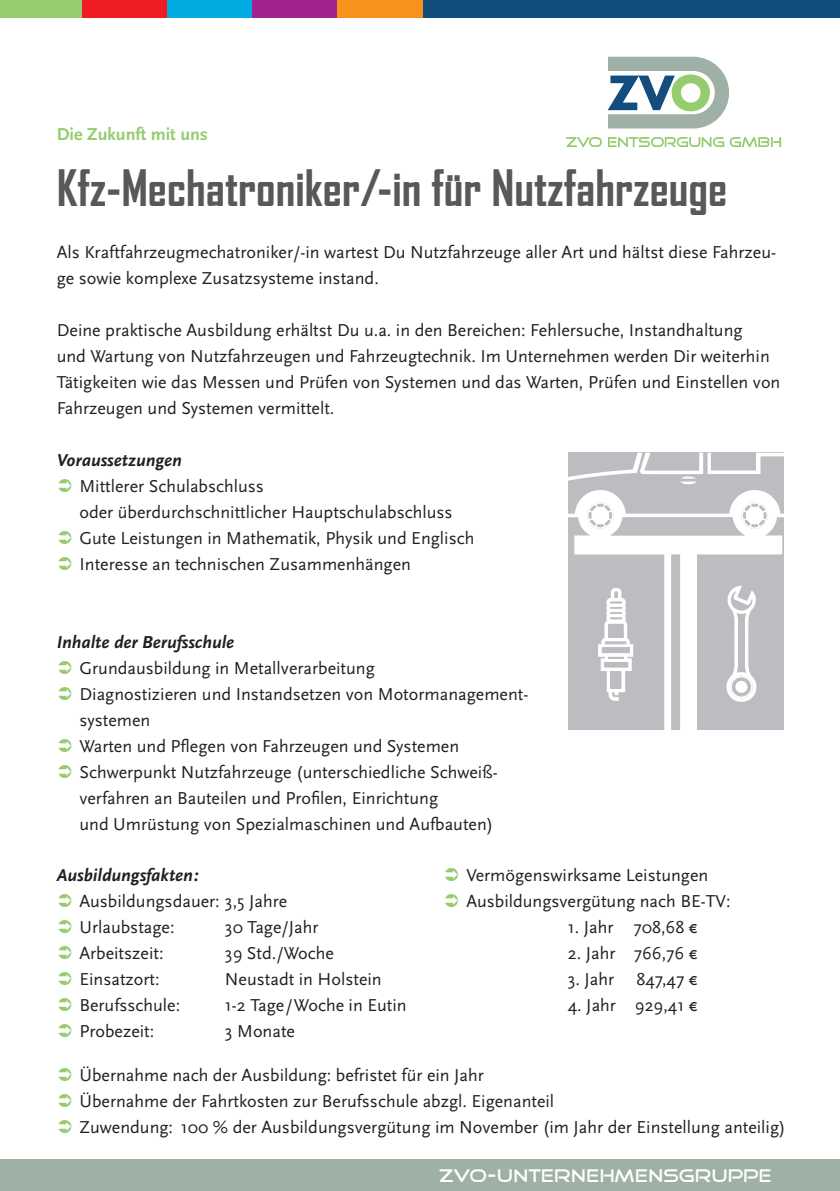
<style>
.page{position:relative;width:840px;height:1191px;background:#fff}
.page>*{position:absolute;margin:0;border:0;box-sizing:border-box;transform-origin:0 0}
.t1{font:700 48px "Agency FB";color:#57585a}
.t2{font:18.4px "Good Times";letter-spacing:.01em;color:#fff}
.t3{font:18px/26px "Scala Sans Pro";color:#231f20}
.t4{font:italic 700 18px "Scala Sans Pro";color:#231f20}
.t5{font:700 18px "Scala Sans Pro";color:#94cc6e}
</style>
<div class="page">
<div style="left:0;top:1158px;width:839px;height:33px;background:#9fb1a7"></div>
<svg style="left:839px;top:0;width:1px;height:17px"></svg>
<div style="left:422px;top:0;width:417px;height:17px;background:#134d7e"></div>
<div style="left:167px;top:0;width:85px;height:17px;background:#00ace1"></div>
<div style="left:252px;top:0;width:85px;height:17px;background:#a2238e"></div>
<div style="left:337px;top:0;width:85px;height:17px;background:#f7931d"></div>
<div style="left:82px;top:0;width:85px;height:17px;background:#ee1d23"></div>
<div style="left:0;top:0;width:82px;height:17px;background:#94cc6e"></div>
<svg style="left:566px;top:137px;width:35px;height:10px"></svg>
<svg style="left:608px;top:137px;width:172px;height:10px"></svg>
<svg style="left:607px;top:57px;width:121px;height:71px"></svg>
<div style="left:567px;top:452px;width:215px;height:278px;background:#bcbdc0"></div>
<svg style="left:567px;top:489px;width:215px;height:241px"></svg>
<svg style="left:567px;top:453px;width:215px;height:31px"></svg>
<svg style="left:597px;top:588px;width:35px;height:113px"></svg>
<svg style="left:586px;top:502px;width:181px;height:33px"></svg>
<svg style="left:723px;top:586px;width:34px;height:116px"></svg>
<div style="left:735px;top:681px;width:12px;height:12px;background:#fff;border-radius:50%"></div>
<p class="t5" style="left:57px;top:121px;width:153px">Die Zukunft mit uns</p>
<h1 class="t1" style="left:57px;top:158px;width:671px">Kfz-Mechatroniker/-in für Nutzfahrzeuge</h1>
<p class="t3" style="left:57px;top:238px;width:720px">Als Kraftfahrzeugmechatroniker/-in wartest Du Nutzfahrzeuge aller Art und hältst diese Fahrzeu&shy;ge sowie komplexe Zusatzsysteme instand.</p>
<p class="t3" style="left:57px;top:316px;width:724px">Deine praktische Ausbildung erhältst Du u.a. in den Bereichen: Fehlersuche, Instandhaltung<br>und Wartung von Nutzfahrzeugen und Fahrzeugtechnik. Im Unternehmen werden Dir weiterhin Tätigkeiten wie das Messen und Prüfen von Systemen und das Warten, Prüfen und Einstellen von Fahrzeugen und Systemen vermittelt.</p>
<p class="t4" style="left:57px;top:448px;width:127px">Voraussetzungen</p>
<p class="t3" style="left:79px;top:472px;width:396px">Mittlerer Schulabschluss<br>oder überdurchschnittlicher Hauptschulabschluss Gute Leistungen in Mathematik, Physik und Englisch Interesse an technischen Zusammenhängen</p>
<p class="t4" style="left:57px;top:630px;width:179px">Inhalte der Berufsschule</p>
<p class="t3" style="left:79px;top:654px;width:450px">Grundausbildung in Metallverarbeitung<br>Diagnostizieren und Instandsetzen von Motormanagement&shy;systemen<br>Warten und Pflegen von Fahrzeugen und Systemen Schwerpunkt Nutzfahrzeuge (unterschiedliche Schweiß&shy;verfahren an Bauteilen und Profilen, Einrichtung<br>und Umrüstung von Spezialmaschinen und Aufbauten)</p>
<p class="t4" style="left:57px;top:862px;width:143px">Ausbildungsfakten:</p>
<p class="t3" style="left:79px;top:887px;width:209px">Ausbildungsdauer: 3,5 Jahre<br>Urlaubstage:</p>
<p class="t3" style="left:225px;top:913px;width:95px">30 Tage/Jahr</p>
<p class="t3" style="left:79px;top:939px;width:86px">Arbeitszeit:</p>
<p class="t3" style="left:225px;top:939px;width:110px">39 Std./Woche</p>
<p class="t3" style="left:79px;top:965px;width:82px">Einsatzort:</p>
<p class="t3" style="left:225px;top:965px;width:158px">Neustadt in Holstein</p>
<p class="t3" style="left:79px;top:991px;width:102px">Berufsschule:</p>
<p class="t3" style="left:225px;top:991px;width:183px">1-2 Tage/Woche in Eutin</p>
<p class="t3" style="left:79px;top:1017px;width:76px">Probezeit:</p>
<p class="t3" style="left:225px;top:1017px;width:72px">3 Monate</p>
<p class="t3" style="left:466px;top:861px;width:266px">Vermögenswirksame Leistungen<br>Ausbildungsvergütung nach BE-TV:</p>
<p class="t3" style="left:567px;top:913px;width:131px">1. Jahr 708,68 €</p>
<p class="t3" style="left:567px;top:939px;width:131px">2. Jahr 766,76 €</p>
<p class="t3" style="left:567px;top:965px;width:131px">3. Jahr 847,47 €</p>
<p class="t3" style="left:567px;top:991px;width:131px">4. Jahr 929,41 €</p>
<p class="t3" style="left:79px;top:1061px;width:707px">Übernahme nach der Ausbildung: befristet für ein Jahr<br>Übernahme der Fahrtkosten zur Berufsschule abzgl. Eigenanteil<br>Zuwendung: 100 % der Ausbildungsvergütung im November (im Jahr der Einstellung anteilig)</p>
<p class="t2" style="left:439px;top:1167px;width:334px">ZVO-UNTERNEHMENSGRUPPE</p>
</div>
